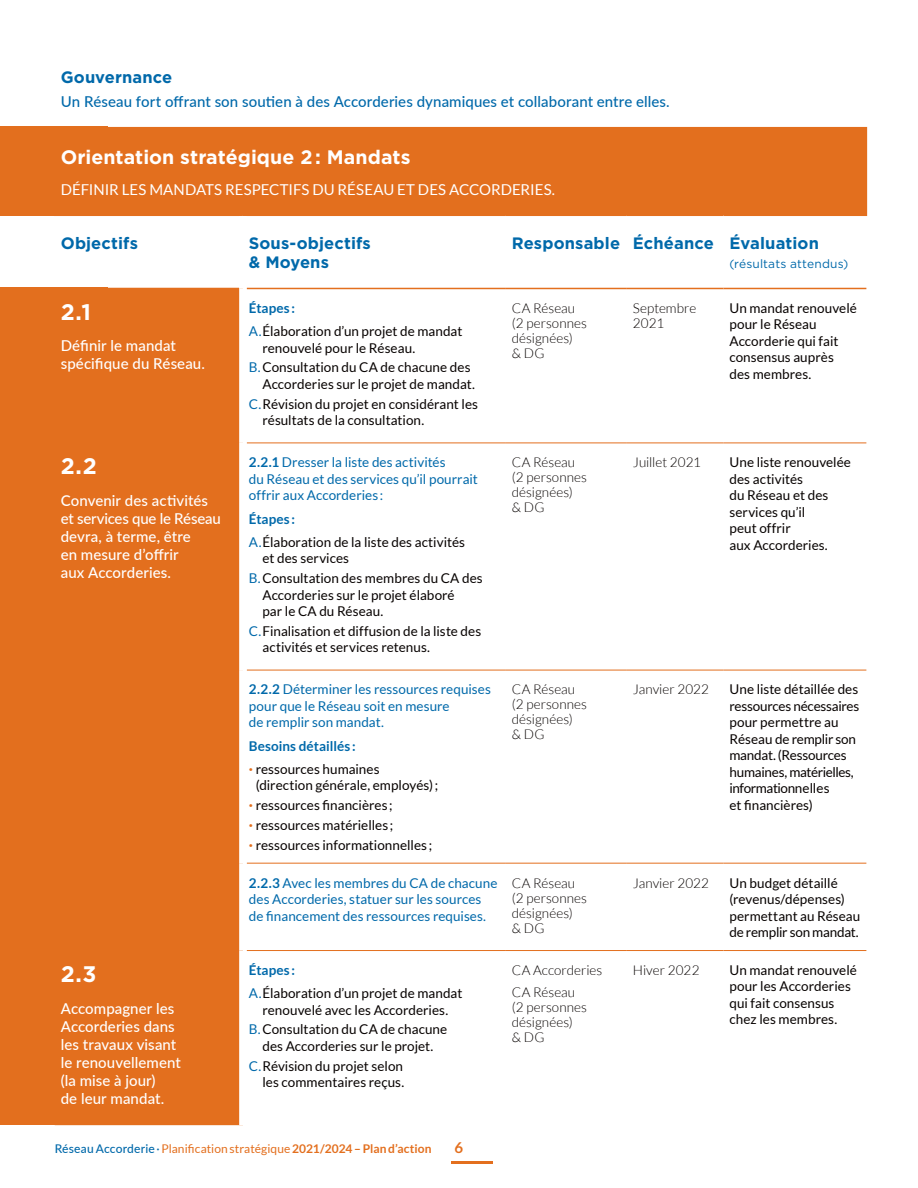
<style>
.page{position:relative;width:918px;height:1188px;background:#fff}
.page>*{position:absolute;margin:0;border:0;box-sizing:border-box;transform-origin:0 0}
.Titre_2{font:700 22.5px "Gotham";color:#fff}
.Titre_2-2{font:700 19.5px "Gotham";letter-spacing:.005em;color:#fff}
.Titre_2-3{font:700 16.5px/19.5px "Gotham";letter-spacing:.01em;color:#0069aa}
.Objectifs{font:500 15px/18px "Lato";letter-spacing:.005em;color:#fff}
.Texte_courant{font:500 15px "Lato";letter-spacing:.005em;color:#0069aa}
.Texte_courant-2{font:15px "Lato";color:#fff}
.t1{font:700 15px "Lato";color:#e36f1e}
.Textes_tab{font:13.5px/16.5px "Lato";color:#070201}
.Textes_tab-2{font:13.5px/16.5px "Lato";letter-spacing:.005em;color:#0069aa}
.Responsables_échéanc{font:300 13.5px/15px "Lato";letter-spacing:.005em;color:#070201}
.Textes_tab-3{font:700 13.5px "Lato";letter-spacing:.005em;color:#0069aa}
.t2{font:12px "Lato";letter-spacing:.005em;color:#e36f1e}
.Titre_2-4{font:12px "Gotham";letter-spacing:.015em;color:#0069aa}
.s1{color:#0069aa}
.s2{font-weight:700}
.s3{font-weight:700;font-size:15px;color:#e36f1e}
.s4{font-weight:500;color:#0069aa}
</style>
<div class="page">
<hr style="left:451px;top:1161px;width:42px;height:2px;background:#e36f1e">
<div style="left:0;top:127px;width:108px;height:89px;background:#e36f1e"></div>
<div style="left:0;top:288px;width:108px;height:837px;background:#e36f1e"></div>
<div style="left:55px;top:128px;width:811px;height:87px;background:#e36f1e"></div>
<div style="left:108px;top:289px;width:131px;height:836px;background:#e36f1e"></div>
<hr style="left:54px;top:127px;width:189px;height:1px;background:#e36f1e">
<hr style="left:243px;top:127px;width:263px;height:1px;background:#e36f1e">
<hr style="left:506px;top:127px;width:121px;height:1px;background:#e36f1e">
<hr style="left:627px;top:127px;width:96px;height:1px;background:#e36f1e">
<hr style="left:723px;top:127px;width:144px;height:1px;background:#e36f1e">
<hr style="left:866px;top:128px;width:1px;height:87px;background:#e36f1e">
<hr style="left:54px;top:215px;width:189px;height:1px;background:#e36f1e">
<hr style="left:243px;top:215px;width:263px;height:1px;background:#e36f1e">
<hr style="left:506px;top:215px;width:121px;height:1px;background:#e36f1e">
<hr style="left:627px;top:215px;width:96px;height:1px;background:#e36f1e">
<hr style="left:723px;top:215px;width:144px;height:1px;background:#e36f1e">
<hr style="left:247px;top:288px;width:259px;height:1px;background:#e36f1e">
<hr style="left:506px;top:288px;width:121px;height:1px;background:#e36f1e">
<hr style="left:627px;top:288px;width:96px;height:1px;background:#e36f1e">
<hr style="left:723px;top:288px;width:143px;height:1px;background:#e36f1e">
<hr style="left:247px;top:670px;width:259px;height:1px;background:#e36f1e">
<hr style="left:506px;top:670px;width:121px;height:1px;background:#e36f1e">
<hr style="left:627px;top:670px;width:96px;height:1px;background:#e36f1e">
<hr style="left:723px;top:670px;width:143px;height:1px;background:#e36f1e">
<hr style="left:247px;top:863px;width:259px;height:1px;background:#e36f1e">
<hr style="left:506px;top:863px;width:121px;height:1px;background:#e36f1e">
<hr style="left:627px;top:863px;width:96px;height:1px;background:#e36f1e">
<hr style="left:723px;top:863px;width:143px;height:1px;background:#e36f1e">
<hr style="left:247px;top:950px;width:259px;height:1px;background:#e36f1e">
<hr style="left:506px;top:950px;width:121px;height:1px;background:#e36f1e">
<hr style="left:627px;top:950px;width:96px;height:1px;background:#e36f1e">
<hr style="left:723px;top:950px;width:143px;height:1px;background:#e36f1e">
<hr style="left:55px;top:443px;width:184px;height:1px;background:#e36f1e">
<hr style="left:55px;top:950px;width:184px;height:1px;background:#e36f1e">
<hr style="left:55px;top:288px;width:184px;height:1px;background:#e36f1e">
<hr style="left:247px;top:443px;width:259px;height:1px;background:#e36f1e">
<hr style="left:506px;top:443px;width:121px;height:1px;background:#e36f1e">
<hr style="left:627px;top:443px;width:96px;height:1px;background:#e36f1e">
<hr style="left:723px;top:443px;width:143px;height:1px;background:#e36f1e">
<p class="Titre_2-3" style="left:61px;top:67px;width:113px">Gouvernance</p>
<p class="Texte_courant" style="left:61px;top:91px;width:611px">Un Réseau fort offrant son soutien à des Accorderies dynamiques et collaborant entre elles.</p>
<p class="Titre_2-2" style="left:61px;top:144px;width:351px">Orientation stratégique 2 : Mandats</p>
<p class="Texte_courant-2" style="left:61px;top:181px;width:496px">DÉFINIR LES MANDATS RESPECTIFS DU RÉSEAU ET DES ACCORDERIES.</p>
<p class="Titre_2-3" style="left:61px;top:233px;width:79px">Objectifs</p>
<p class="Titre_2-3" style="left:249px;top:233px;width:124px">Sous-objectifs &amp; Moyens</p>
<p class="Titre_2-3" style="left:512px;top:233px;width:110px">Responsable</p>
<p class="Titre_2-3" style="left:633px;top:233px;width:82px">Échéance</p>
<p class="Titre_2-3" style="left:729px;top:233px;width:91px">Évaluation</p>
<p class="Titre_2-4" style="left:729px;top:256px;width:120px">(résultats attendus)</p>
<p class="Titre_2" style="left:61px;top:297px;width:32px">2.1</p>
<p class="Objectifs" style="left:61px;top:336px;width:146px">Définir le mandat spécifique du Réseau.</p>
<p class="Titre_2" style="left:61px;top:452px;width:38px">2.2</p>
<p class="Objectifs" style="left:61px;top:491px;width:162px">Convenir des activités et services que le Réseau devra, à terme, être<br>en mesure d’offrir<br>aux Accorderies.</p>
<p class="Titre_2" style="left:61px;top:959px;width:37px">2.3</p>
<p class="Objectifs" style="left:61px;top:998px;width:122px">Accompagner les<br>Accorderies dans les travaux visant le renouvellement (la mise à jour)<br>de leur mandat.</p>
<p class="Textes_tab-3" style="left:249px;top:300px;width:48px">Étapes :</p>
<p class="Textes_tab" style="left:262px;top:323px;width:202px;text-indent:-14px"><span class="s1">A.</span>Élaboration d’un projet de mandat renouvelé pour le Réseau.</p>
<p class="Textes_tab" style="left:262px;top:359px;width:214px;text-indent:-14px"><span class="s1">B.</span>Consultation du CA de chacune des<br>Accorderies sur le projet de mandat.</p>
<p class="Textes_tab" style="left:262px;top:395px;width:217px;text-indent:-14px"><span class="s1">C.</span>Révision du projet en considérant les résultats de la consultation.</p>
<p class="Textes_tab-2" style="left:249px;top:454px;width:231px"><span class="s2">2.2.1</span> Dresser la liste des activités<br>du Réseau et des services qu’il pourrait offrir aux Accorderies :</p>
<p class="Textes_tab-3" style="left:249px;top:511px;width:48px">Étapes :</p>
<p class="Textes_tab" style="left:262px;top:534px;width:204px;text-indent:-14px"><span class="s1">A.</span>Élaboration de la liste des activités et des services</p>
<p class="Textes_tab" style="left:262px;top:570px;width:222px;text-indent:-14px"><span class="s1">B.</span>Consultation des membres du CA des<br>Accorderies sur le projet élaboré<br>par le CA du Réseau.</p>
<p class="Textes_tab" style="left:262px;top:623px;width:220px;text-indent:-14px"><span class="s1">C.</span>Finalisation et diffusion de la liste des activités et services retenus.</p>
<p class="Textes_tab-2" style="left:249px;top:681px;width:244px"><span class="s2">2.2.2</span> Déterminer les ressources requises pour que le Réseau soit en mesure<br>de remplir son mandat.</p>
<p class="Textes_tab-3" style="left:249px;top:738px;width:108px">Besoins détaillés :</p>
<p class="Textes_tab" style="left:256px;top:761px;width:184px;text-indent:-7px"><span class="s3">·</span> ressources humaines (direction générale, employés);</p>
<p class="Textes_tab" style="left:249px;top:797px;width:145px"><span class="s3">·</span> ressources financières ;</p>
<p class="Textes_tab" style="left:249px;top:817px;width:146px"><span class="s3">·</span> ressources matérielles ;</p>
<p class="Textes_tab" style="left:249px;top:836px;width:185px"><span class="s3">·</span> ressources informationnelles ;</p>
<p class="Responsables_échéanc" style="left:512px;top:301px;width:77px">CA Réseau (2 personnes désignées)<br>&amp; DG</p>
<p class="Responsables_échéanc" style="left:633px;top:301px;width:65px">Septembre<br>2021</p>
<p class="Textes_tab" style="left:729px;top:300px;width:129px">Un mandat renouvelé pour le Réseau<br>Accorderie qui fait consensus auprès des membres.</p>
<p class="Responsables_échéanc" style="left:512px;top:455px;width:77px">CA Réseau (2 personnes désignées)<br>&amp; DG</p>
<p class="Responsables_échéanc" style="left:633px;top:455px;width:70px">Juillet 2021</p>
<p class="Textes_tab" style="left:729px;top:454px;width:123px">Une liste renouvelée des activités<br>du Réseau et des services qu’il<br>peut offrir<br>aux Accorderies.</p>
<p class="Responsables_échéanc" style="left:512px;top:682px;width:77px">CA Réseau (2 personnes désignées)<br>&amp; DG</p>
<p class="Responsables_échéanc" style="left:633px;top:682px;width:78px">Janvier 2022</p>
<p class="Textes_tab" style="left:729px;top:681px;width:132px">Une liste détaillée des ressources nécessaires pour permettre au<br>Réseau de remplir son mandat. (Ressources humaines, matérielles, informationnelles<br>et financières)</p>
<p class="Textes_tab-2" style="left:249px;top:874px;width:250px"><span class="s2">2.2.3</span> Avec les membres du CA de chacune des Accorderies, statuer sur les sources de financement des ressources requises.</p>
<p class="Responsables_échéanc" style="left:512px;top:875px;width:77px">CA Réseau (2 personnes désignées)<br>&amp; DG</p>
<p class="Responsables_échéanc" style="left:633px;top:875px;width:78px">Janvier 2022</p>
<p class="Textes_tab" style="left:729px;top:874px;width:132px">Un budget détaillé (revenus/dépenses) permettant au Réseau de remplir son mandat.</p>
<p class="Textes_tab-3" style="left:249px;top:962px;width:48px">Étapes :</p>
<p class="Textes_tab" style="left:249px;top:985px;width:215px;text-align:center"><span class="s1">A.</span>Élaboration d’un projet de mandat renouvelé avec les Accorderies.</p>
<p class="Textes_tab" style="left:249px;top:1021px;width:200px;text-align:center"><span class="s1">B.</span>Consultation du CA de chacune des Accorderies sur le projet.</p>
<p class="Textes_tab" style="left:249px;top:1057px;width:157px;text-align:right"><span class="s1">C.</span>Révision du projet selon les commentaires reçus.</p>
<p class="Responsables_échéanc" style="left:512px;top:963px;width:92px">CA Accorderies</p>
<p class="Responsables_échéanc" style="left:512px;top:984px;width:77px">CA Réseau (2 personnes désignées)<br>&amp; DG</p>
<p class="Responsables_échéanc" style="left:633px;top:963px;width:68px">Hiver 2022</p>
<p class="Textes_tab" style="left:729px;top:962px;width:129px">Un mandat renouvelé pour les Accorderies qui fait consensus chez les membres.</p>
<p class="t2" style="left:55px;top:1142px;width:378px"><span class="s4">Réseau Accorderie</span> <span class="s1">·</span> Planification stratégique <span class="s2">2021/2024 – Plan d’action</span></p>
<p class="t1" style="left:455px;top:1138px;width:10px">6</p>
</div>
